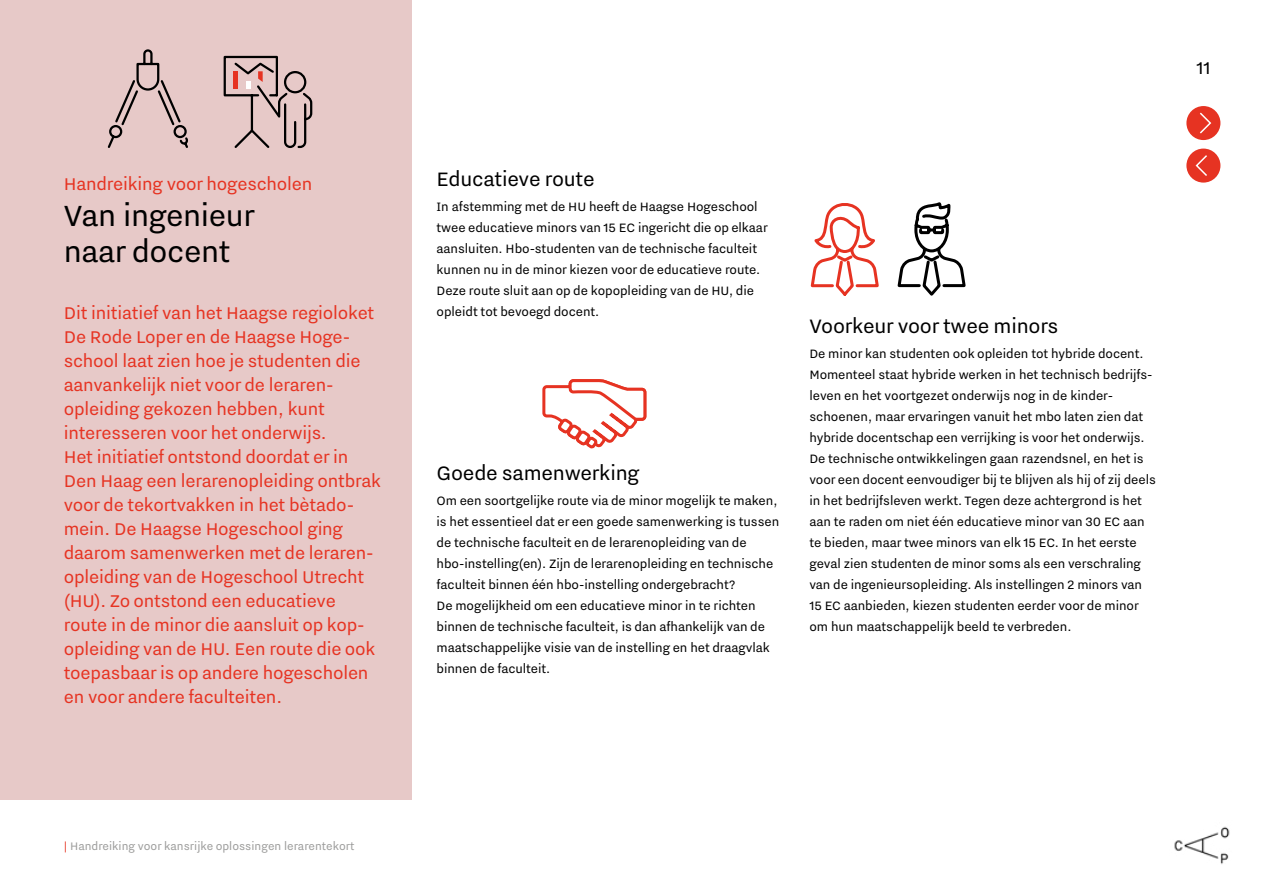
<style>
.page{position:relative;width:1263px;height:893px;background:#fff}
.page>*{position:absolute;margin:0;border:0;box-sizing:border-box;transform-origin:0 0}
.Inleiding{font:36px/36px "Nitti Grotesk";letter-spacing:-.01em;color:#000}
.Tussenkopje{font:24px "Nitti Grotesk";letter-spacing:-.01em;color:#000}
.Inleiding-2{font:21px/24px "Nitti Grotesk";letter-spacing:-.01em;color:#e63322}
.Heading_groot_rood{font:21px "Nitti Grotesk";color:#000}
.Body_tekst{font:15px/21px "Nitti Grotesk";letter-spacing:-.005em;color:#000}
.t1{font:13.5px "Nitti Grotesk";color:#9d9d9c}
.s1{color:#e63322}
</style>
<div class="page">
<div style="left:1186px;top:106px;width:34px;height:34px;background:#e63322;border-radius:50%"></div>
<svg style="left:1200px;top:112px;width:12px;height:22px"></svg>
<div style="left:1186px;top:149px;width:34px;height:34px;background:#e63322;border-radius:50%"></div>
<svg style="left:1195px;top:155px;width:12px;height:21px"></svg>
<img style="left:1174px;top:826px;width:56px;height:38px">
<div style="left:0;top:0;width:411px;height:799px;background:#e7c9c8"></div>
<svg style="left:107px;top:49px;width:81px;height:99px"></svg>
<svg style="left:810px;top:203px;width:69px;height:93px"></svg>
<svg style="left:897px;top:202px;width:69px;height:94px"></svg>
<svg style="left:223px;top:55px;width:90px;height:94px"></svg>
<svg style="left:542px;top:379px;width:105px;height:70px"></svg>
<p class="Inleiding-2" style="left:64px;top:171px;width:250px">Handreiking voor hogescholen</p>
<p class="Inleiding" style="left:64px;top:197px;width:193px">Van ingenieur naar docent</p>
<p class="Inleiding-2" style="left:64px;top:300px;width:319px">Dit initiatief van het Haagse regioloket De Rode Loper en de Haagse Hoge&shy;school laat zien hoe je studenten die aanvankelijk niet voor de leraren&shy;opleiding gekozen hebben, kunt interesseren voor het onderwijs.<br>Het initiatief ontstond doordat er in Den Haag een lerarenopleiding ontbrak voor de tekortvakken in het bètado&shy;mein. De Haagse Hogeschool ging daarom samenwerken met de leraren&shy;opleiding van de Hogeschool Utrecht (HU). Zo ontstond een educatieve route in de minor die aansluit op kop&shy;opleiding van de HU. Een route die ook toepasbaar is op andere hogescholen en voor andere faculteiten.</p>
<p class="t1" style="left:64px;top:839px;width:292px"><span class="s1">|</span> Handreiking voor kansrijke oplossingen lerarentekort</p>
<p class="Tussenkopje" style="left:437px;top:165px;width:160px">Educatieve route</p>
<p class="Body_tekst" style="left:437px;top:196px;width:333px">In afstemming met de HU heeft de Haagse Hogeschool twee educatieve minors van 15 EC ingericht die op elkaar aansluiten. Hbo-studenten van de technische faculteit kunnen nu in de minor kiezen voor de educatieve route.<br>Deze route sluit aan op de kopopleiding van de HU, die opleidt tot bevoegd docent.</p>
<p class="Tussenkopje" style="left:437px;top:459px;width:204px">Goede samenwerking</p>
<p class="Body_tekst" style="left:437px;top:490px;width:344px">Om een soortgelijke route via de minor mogelijk te maken, is het essentieel dat er een goede samenwerking is tussen de technische faculteit en de lerarenopleiding van de hbo-instelling(en). Zijn de lerarenopleiding en technische faculteit binnen één hbo-instelling ondergebracht?<br>De mogelijkheid om een educatieve minor in te richten binnen de technische faculteit, is dan afhankelijk van de maatschappelijke visie van de instelling en het draagvlak binnen de faculteit.</p>
<p class="Tussenkopje" style="left:809px;top:312px;width:251px">Voorkeur voor twee minors</p>
<p class="Body_tekst" style="left:809px;top:343px;width:348px">De minor kan studenten ook opleiden tot hybride docent.<br>Momenteel staat hybride werken in het technisch bedrijfs&shy;leven en het voortgezet onderwijs nog in de kinder&shy;schoenen, maar ervaringen vanuit het mbo laten zien dat hybride docentschap een verrijking is voor het onderwijs.<br>De technische ontwikkelingen gaan razendsnel, en het is voor een docent eenvoudiger bij te blijven als hij of zij deels in het bedrijfsleven werkt. Tegen deze achtergrond is het aan te raden om niet één educatieve minor van 30 EC aan te bieden, maar twee minors van elk 15 EC. In het eerste geval zien studenten de minor soms als een verschraling van de ingenieursopleiding. Als instellingen 2 minors van 15 EC aanbieden, kiezen studenten eerder voor de minor om hun maatschappelijk beeld te verbreden.</p>
<p class="Heading_groot_rood" style="left:1196px;top:56px;width:16px">11</p>
</div>
